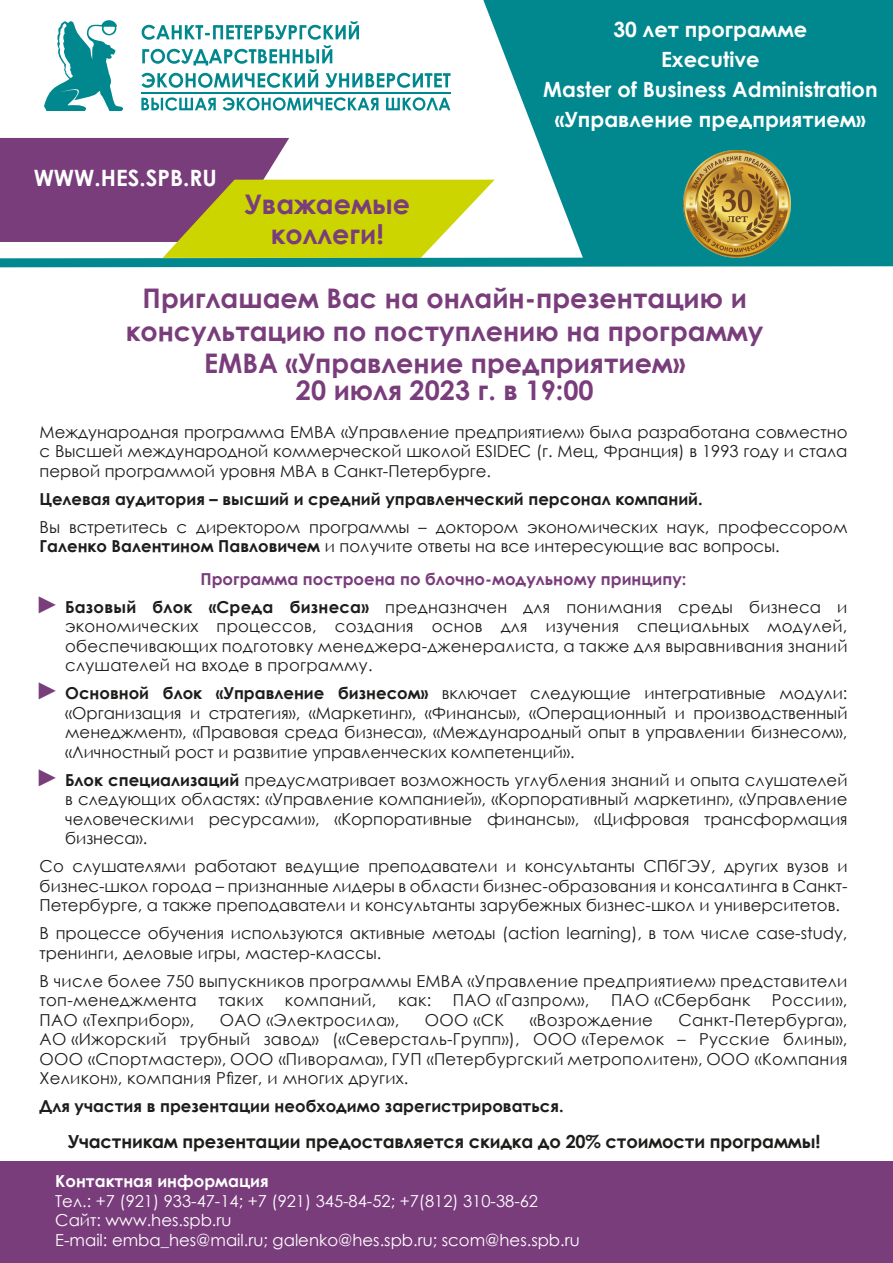
<style>
.page{position:relative;width:893px;height:1263px;background:#fff}
.page>*{position:absolute;margin:0;border:0;box-sizing:border-box;transform-origin:0 0}
.t1{font:700 27px/32.4px "Century Gothic";color:#7a3d7c;text-align:center}
.t2{font:700 22.5px "Century Gothic";color:#fff}
.t3{font:700 21px "Century Gothic";color:#fff}
.t4{font:700 18px "Century Gothic";letter-spacing:-.01em;color:#1d1d1b}
.t5{font:16.5px/19.5px "Century Gothic";color:#1d1d1b;text-align:justify}
.t6{font:16.5px "Century Gothic";color:#fff}
.t7{font:700 16.5px "Century Gothic";color:#1d1d1b}
.t8{font:700 16.5px "Century Gothic";color:#7a3d7c}
.t9{font:700 16.5px "Century Gothic";color:#fff}
.s1{font-weight:700}
.s2{font-size:24px;color:#7a3d7c}
</style>
<div class="page">
<div style="left:483px;top:0;width:410px;height:138px;background:#00888e"></div>
<svg style="left:141px;top:21px;width:309px;height:67px"></svg>
<svg style="left:44px;top:20px;width:80px;height:91px"></svg>
<hr style="left:141px;top:92px;width:310px;height:2px;background:#00888e">
<svg style="left:141px;top:97px;width:309px;height:14px"></svg>
<svg style="left:0;top:138px;width:893px;height:130px"></svg>
<div style="left:0;top:1161px;width:893px;height:102px;background:#7a3d7c"></div>
<img style="left:683px;top:150px;width:107px;height:107px">
<p class="t2" style="left:34px;top:161px;width:185px">WWW.HES.SPB.RU</p>
<p class="t1" style="left:245px;top:188px;width:167px;line-height:30px">Уважаемые коллеги!</p>
<p class="t3" style="left:613px;top:14px;width:195px">30 лет программе</p>
<p class="t3" style="left:661px;top:44px;width:100px">Executive</p>
<p class="t3" style="left:543px;top:74px;width:336px">Master of Business Administration</p>
<p class="t3" style="left:555px;top:104px;width:313px">«Управление предприятием»</p>
<p class="t1" style="left:126px;top:281px;width:639px">Приглашаем Вас на онлайн-презентацию и консультацию по поступлению на программу<br>ЕМВА «Управление предприятием»</p>
<p class="t1" style="left:296px;top:373px;width:299px">20 июля 2023 г. в 19:00</p>
<p class="t5" style="left:40px;top:422px;width:809px">Международная программа ЕМВА «Управление предприятием» была разработана совместно с Высшей международной коммерческой школой ESIDEC (г. Мец, Франция) в 1993 году и стала первой программой уровня МВА в Санкт-Петербурге.</p>
<p class="t7" style="left:40px;top:486px;width:665px">Целевая аудитория – высший и средний управленческий персонал компаний.</p>
<p class="t5" style="left:40px;top:517px;width:809px">Вы встретитесь с директором программы – доктором экономических наук, профессором<br><span class="s1">Галенко Валентином Павловичем</span> и получите ответы на все интересующие вас вопросы.</p>
<p class="t8" style="left:200px;top:566px;width:488px">Программа построена по блочно-модульному принципу:</p>
<p class="t5" style="left:65px;top:597px;width:784px;text-indent:-30px"><span class="s2">►</span> <span class="s1">Базовый блок «Среда бизнеса»</span> предназначен для понимания среды бизнеса и экономических процессов, создания основ для изучения специальных модулей, обеспечивающих подготовку менеджера-дженералиста, а также для выравнивания знаний слушателей на входе в программу.</p>
<p class="t5" style="left:65px;top:683px;width:784px;text-indent:-30px"><span class="s2">►</span> <span class="s1">Основной блок «Управление бизнесом»</span> включает следующие интегративные модули: «Организация и стратегия», «Маркетинг», «Финансы», «Операционный и производственный менеджмент», «Правовая среда бизнеса», «Международный опыт в управлении бизнесом», «Личностный рост и развитие управленческих компетенций».</p>
<p class="t5" style="left:65px;top:770px;width:784px;text-indent:-30px"><span class="s2">►</span> <span class="s1">Блок специализаций</span> предусматривает возможность углубления знаний и опыта слушателей в следующих областях: «Управление компанией», «Корпоративный маркетинг», «Управление человеческими ресурсами», «Корпоративные финансы», «Цифровая трансформация бизнеса».</p>
<p class="t5" style="left:40px;top:856px;width:809px">Со слушателями работают ведущие преподаватели и консультанты СПбГЭУ, других вузов и бизнес-школ города – признанные лидеры в области бизнес-образования и консалтинга в Санкт-Петербурге, а также преподаватели и консультанты зарубежных бизнес-школ и университетов.</p>
<p class="t5" style="left:40px;top:923px;width:809px">В процессе обучения используются активные методы (action learning), в том числе case-study, тренинги, деловые игры, мастер-классы.</p>
<p class="t5" style="left:40px;top:971px;width:809px">В числе более 750 выпускников программы ЕМВА «Управление предприятием» представители топ-менеджмента</p>
<p class="t5" style="left:218px;top:990px;width:46px">таких</p>
<p class="t5" style="left:285px;top:990px;width:93px">компаний,</p>
<p class="t5" style="left:398px;top:990px;width:35px">как:</p>
<p class="t5" style="left:453px;top:990px;width:138px">ПАО «Газпром»,</p>
<p class="t5" style="left:611px;top:990px;width:141px">ПАО «Сбербанк</p>
<p class="t5" style="left:772px;top:990px;width:77px">России»,</p>
<p class="t5" style="left:40px;top:1010px;width:809px;text-indent:639px">Санкт-Петербурга», АО «Ижорский трубный завод» («Северсталь-Групп»), ООО «Теремок – Русские блины», ООО «Спортмастер», ООО «Пиворама», ГУП «Петербургский метрополитен», ООО «Компания Хеликон», компания Pfizer, и многих других.</p>
<p class="t7" style="left:40px;top:1094px;width:525px">Для участия в презентации необходимо зарегистрироваться.</p>
<p class="t4" style="left:68px;top:1128px;width:754px">Участникам презентации предоставляется скидка до 20% стоимости программы!</p>
<p class="t9" style="left:55px;top:1168px;width:215px">Контактная информация</p>
<p class="t6" style="left:55px;top:1189px;width:484px">Тел.: +7 (921) 933-47-14; +7 (921) 345-84-52; +7(812) 310-38-62</p>
<p class="t6" style="left:55px;top:1209px;width:178px">Сайт: www.hes.spb.ru</p>
<p class="t6" style="left:55px;top:1229px;width:526px">E-mail: emba_hes@mail.ru; galenko@hes.spb.ru; scom@hes.spb.ru</p>
<p class="t5" style="left:40px;top:1010px;width:156px">ПАО «Техприбор»,</p>
<p class="t5" style="left:220px;top:1010px;width:181px">ОАО «Электросила»,</p>
<p class="t5" style="left:425px;top:1010px;width:81px">ООО «СК</p>
<p class="t5" style="left:530px;top:1010px;width:125px">«Возрождение</p>
</div>
